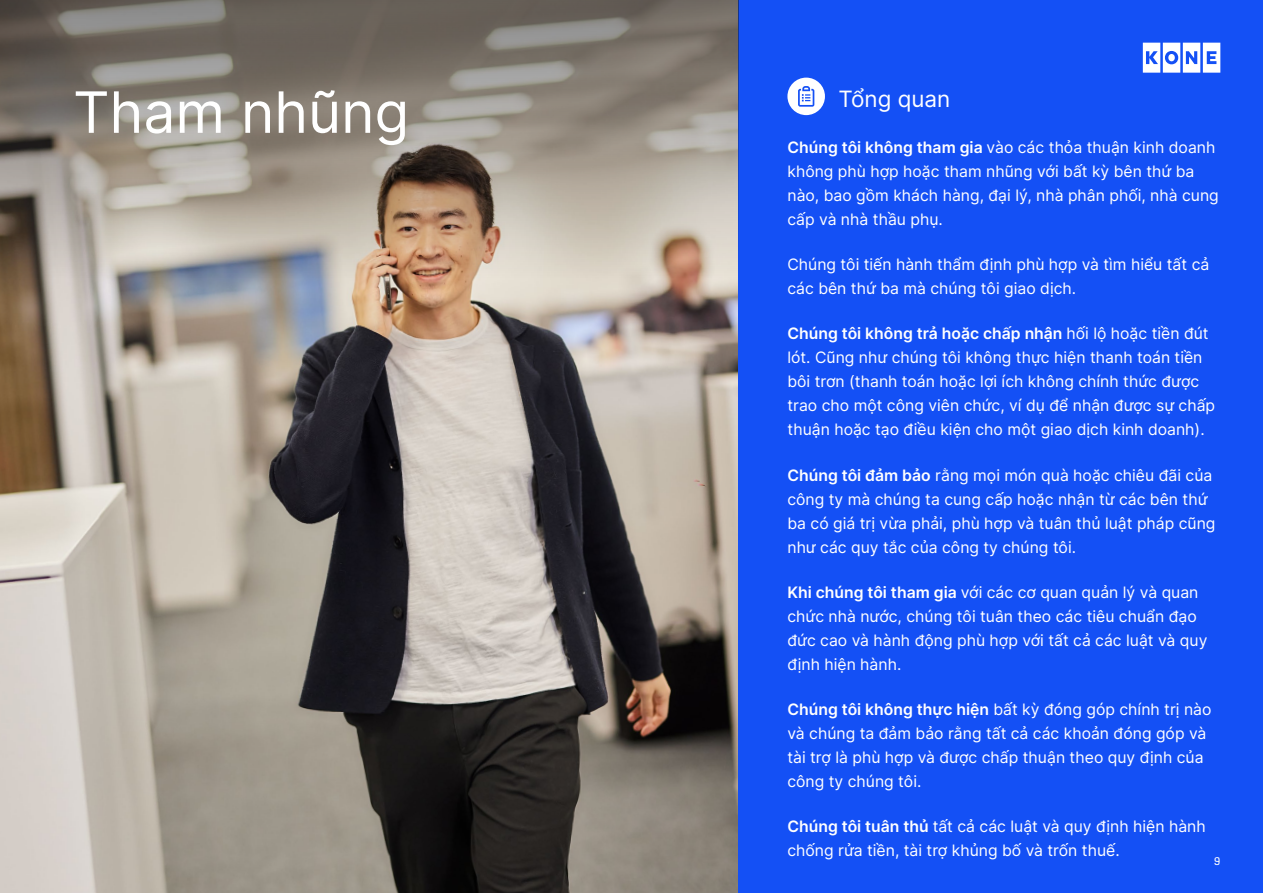
<style>
.page{position:relative;width:1263px;height:893px;background:#fff}
.page>*{position:absolute;margin:0;border:0;box-sizing:border-box;transform-origin:0 0}
.t1{font:57px "Inter";color:#fff}
.t2{font:22.5px "Inter";color:#fff}
.t3{font:15.75px/24px "Inter";color:#fff}
.t4{font:12px "KONE Information";color:#fff}
.s1{font-weight:600}
</style>
<div class="page">
<img style="left:0;top:281px;width:738px;height:612px">
<div style="left:738px;top:0;width:525px;height:893px;background:#1450f5"></div>
<svg style="left:1143px;top:43px;width:77px;height:30px"></svg>
<div style="left:787px;top:78px;width:38px;height:37px;background:#fff;border-radius:50%"></div>
<svg style="left:798px;top:86px;width:16px;height:21px"></svg>
<svg style="left:0;top:0;width:738px;height:281px;background:#968d83"></svg>
<h1 class="t1" style="left:73px;top:71px;width:338px">Tham nhũng</h1>
<h2 class="t2" style="left:838px;top:83px;width:113px">Tổng quan</h2>
<p class="t3" style="left:787px;top:135px;width:433px"><span class="s1">Chúng tôi không tham gia</span> vào các thỏa thuận kinh doanh không phù hợp hoặc tham nhũng với bất kỳ bên thứ ba nào, bao gồm khách hàng, đại lý, nhà phân phối, nhà cung cấp và nhà thầu phụ.</p>
<p class="t3" style="left:787px;top:252px;width:423px">Chúng tôi tiến hành thẩm định phù hợp và tìm hiểu tất cả các bên thứ ba mà chúng tôi giao dịch.</p>
<p class="t3" style="left:787px;top:321px;width:429px"><span class="s1">Chúng tôi không trả hoặc chấp nhận</span> hối lộ hoặc tiền đút lót. Cũng như chúng tôi không thực hiện thanh toán tiền bôi trơn (thanh toán hoặc lợi ích không chính thức được trao cho một công viên chức, ví dụ để nhận được sự chấp thuận hoặc tạo điều kiện cho một giao dịch kinh doanh).</p>
<p class="t3" style="left:787px;top:462px;width:430px"><span class="s1">Chúng tôi đảm bảo</span> rằng mọi món quà hoặc chiêu đãi của công ty mà chúng ta cung cấp hoặc nhận từ các bên thứ ba có giá trị vừa phải, phù hợp và tuân thủ luật pháp cũng như các quy tắc của công ty chúng tôi.</p>
<p class="t3" style="left:787px;top:580px;width:421px"><span class="s1">Khi chúng tôi tham gia</span> với các cơ quan quản lý và quan chức nhà nước, chúng tôi tuân theo các tiêu chuẩn đạo đức cao và hành động phù hợp với tất cả các luật và quy định hiện hành.</p>
<p class="t3" style="left:787px;top:697px;width:426px"><span class="s1">Chúng tôi không thực hiện</span> bất kỳ đóng góp chính trị nào và chúng ta đảm bảo rằng tất cả các khoản đóng góp và tài trợ là phù hợp và được chấp thuận theo quy định của công ty chúng tôi.</p>
<p class="t3" style="left:787px;top:814px;width:420px"><span class="s1">Chúng tôi tuân thủ</span> tất cả các luật và quy định hiện hành chống rửa tiền, tài trợ khủng bố và trốn thuế.</p>
<p class="t4" style="left:1214px;top:853px;width:8px">9</p>
</div>
